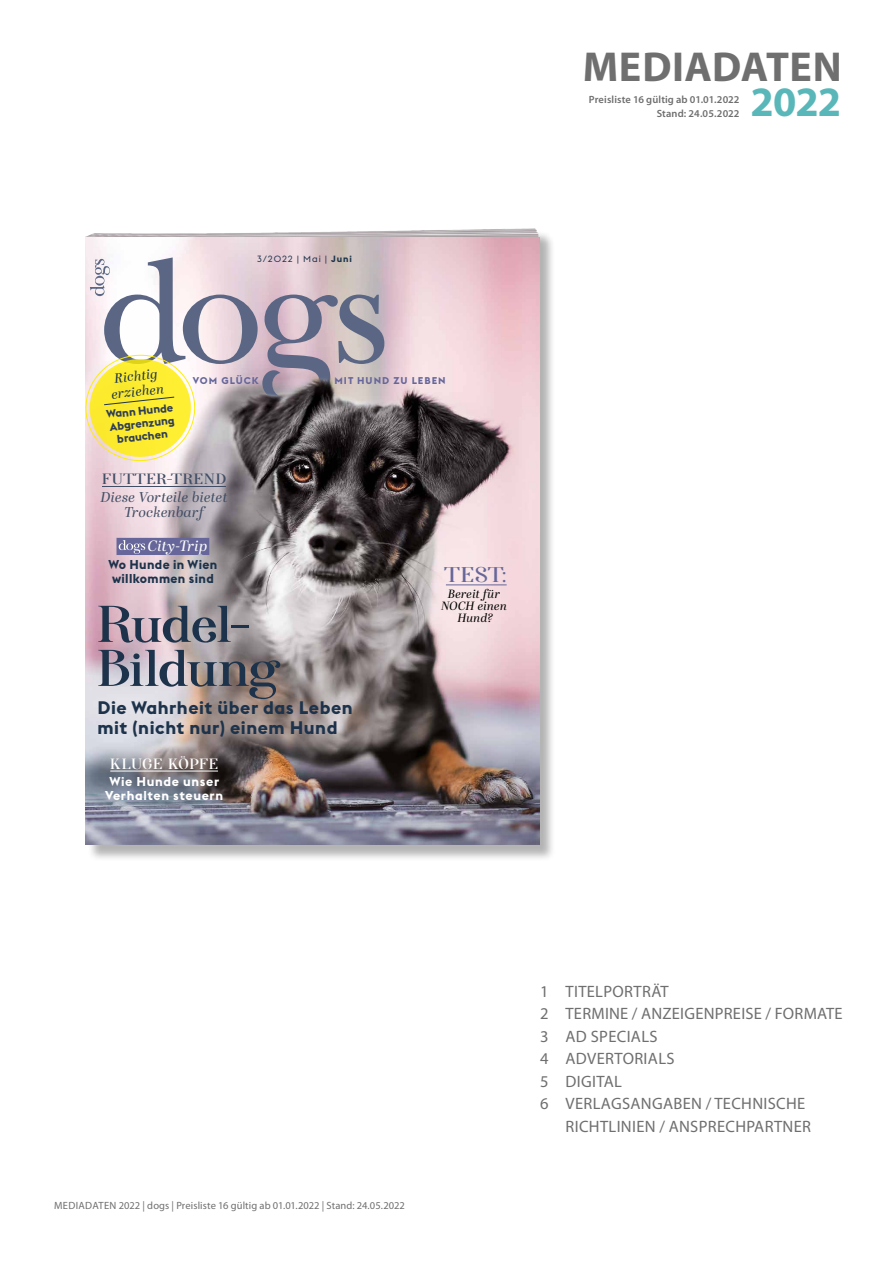
<style>
.page{position:relative;width:893px;height:1263px;background:#fff}
.page>*{position:absolute;margin:0;border:0;box-sizing:border-box;transform-origin:0 0}
.t1{font:51.45px/44.1px "Afterglow";letter-spacing:.01em;color:#1d334b;scale:1.04 1}
.t2{font:700 42px "Myriad Pro";letter-spacing:.01em;color:#706f6f}
.t3{font:700 42px "Myriad Pro";color:#59b7b9}
.t4{font:21.3px "Afterglow";color:#66669a}
.t5{font:700 17.85px/19.4px "Euclid Flex";letter-spacing:.03em;color:#1d334b}
.t6{font:16.5px "Myriad Pro";letter-spacing:.02em;color:#706f6f}
.t7{font:15px "Afterglow";letter-spacing:.1em;color:#414d64}
.t8{font:15px "Afterglow";letter-spacing:.06em;color:#fff}
.t9{font:italic 15px "Abril Display";letter-spacing:.02em;color:#fff}
.t10{font:italic 14.25px/15px "Abril Display";letter-spacing:.02em;color:#414d64;text-align:center}
.t11{font:italic 13.5px/15.8px "Abril Display";color:#1d334b;text-align:center}
.t12{font:700 12.75px/14.2px "Euclid Flex";letter-spacing:.05em;color:#fff;text-align:center}
.t13{font:700 12.75px/14.2px "Euclid Flex";letter-spacing:.03em;color:#1d334b}
.t14{font:italic 12px/12px "Abril Display";letter-spacing:.02em;color:#000;text-align:center}
.t15{font:700 11.25px/12.8px "Euclid Flex";color:#2f3e57;text-align:center}
.t16{font:10.5px "Myriad Pro";letter-spacing:.01em;color:#706f6f}
.t17{font:600 10.5px/13.5px "Myriad Pro";letter-spacing:.01em;color:#706f6f;text-align:right}
.t18{font:700 9.75px "Euclid Flex";letter-spacing:.1em;color:#66669a}
.t19{font:9px "Euclid Flex";letter-spacing:.1em;color:#1d334b}
.s1{font-weight:700}
</style>
<div class="page">
<div style="left:87px;top:230px;width:469px;height:631px;background:#000;opacity:.3"></div>
<img style="left:86px;top:237px;width:454px;height:608px">
<hr style="left:110px;top:771px;width:108px;height:1px;background:#fff">
<hr style="left:446px;top:585px;width:61px;height:1px;background:#66669a">
<hr style="left:102px;top:486px;width:124px;height:1px;background:#414d64">
<svg style="left:86px;top:257px;width:298px;height:208px;background:#bab09f"></svg>
<div style="left:117px;top:538px;width:92px;height:17px;background:#66669a"></div>
<svg style="left:119px;top:540px;width:26px;height:14px"></svg>
<p class="t19" style="left:257px;top:254px;width:96px">3/2022 | Mai | <span class="s1">Juni</span></p>
<p class="t11" style="left:109px;top:371px;width:54px;rotate:-6deg">Richtig erziehen</p>
<p class="t15" style="left:106px;top:408px;width:69px;rotate:-6deg">Wann Hunde<br>Abgrenzung brauchen</p>
<p class="t18" style="left:193px;top:375px;width:67px">VOM GLÜCK</p>
<p class="t18" style="left:334px;top:375px;width:113px">MIT HUND ZU LEBEN</p>
<p class="t7" style="left:102px;top:470px;width:125px">FUTTER-TREND</p>
<p class="t10" style="left:100px;top:490px;width:128px">Diese Vorteile bietet<br>Trockenbarf</p>
<p class="t9" style="left:148px;top:535px;width:61px">City-Trip</p>
<p class="t13" style="left:108px;top:557px;width:110px">Wo Hunde in Wien willkommen sind</p>
<h1 class="t1" style="left:97px;top:602px;width:176px">Rudel-<br>Bildung</h1>
<p class="t5" style="left:97px;top:698px;width:257px">Die Wahrheit über das Leben mit (nicht nur) einem Hund</p>
<p class="t8" style="left:110px;top:755px;width:109px">KLUGE KÖPFE</p>
<p class="t12" style="left:105px;top:775px;width:119px">Wie Hunde unser<br>Verhalten steuern</p>
<p class="t4" style="left:446px;top:563px;width:62px">TEST:</p>
<p class="t14" style="left:441px;top:589px;width:67px">Bereit für<br>NOCH einen<br>Hund?</p>
<h2 class="t2" style="left:583px;top:40px;width:261px">MEDIADATEN</h2>
<p class="t17" style="left:589px;top:93px;width:152px">Preisliste 16 gültig ab 01.01.2022<br>Stand: 24.05.2022</p>
<h2 class="t3" style="left:750px;top:75px;width:92px">2022</h2>
<p class="t16" style="left:54px;top:1198px;width:352px">MEDIADATEN 2022 | dogs | Preisliste 16 gültig ab 01.01.2022 | Stand: 24.05.2022</p>
<p class="t6" style="left:540px;top:981px;width:130px">1 TITELPORTRÄT</p>
<p class="t6" style="left:540px;top:1004px;width:304px">2 TERMINE / ANZEIGENPREISE / FORMATE</p>
<p class="t6" style="left:540px;top:1026px;width:119px">3 AD SPECIALS</p>
<p class="t6" style="left:540px;top:1049px;width:136px">4 ADVERTORIALS</p>
<p class="t6" style="left:540px;top:1071px;width:83px">5 DIGITAL</p>
<p class="t6" style="left:540px;top:1094px;width:267px">6 VERLAGSANGABEN / TECHNISCHE</p>
<p class="t6" style="left:565px;top:1116px;width:247px">RICHTLINIEN / ANSPRECHPARTNER</p>
</div>
